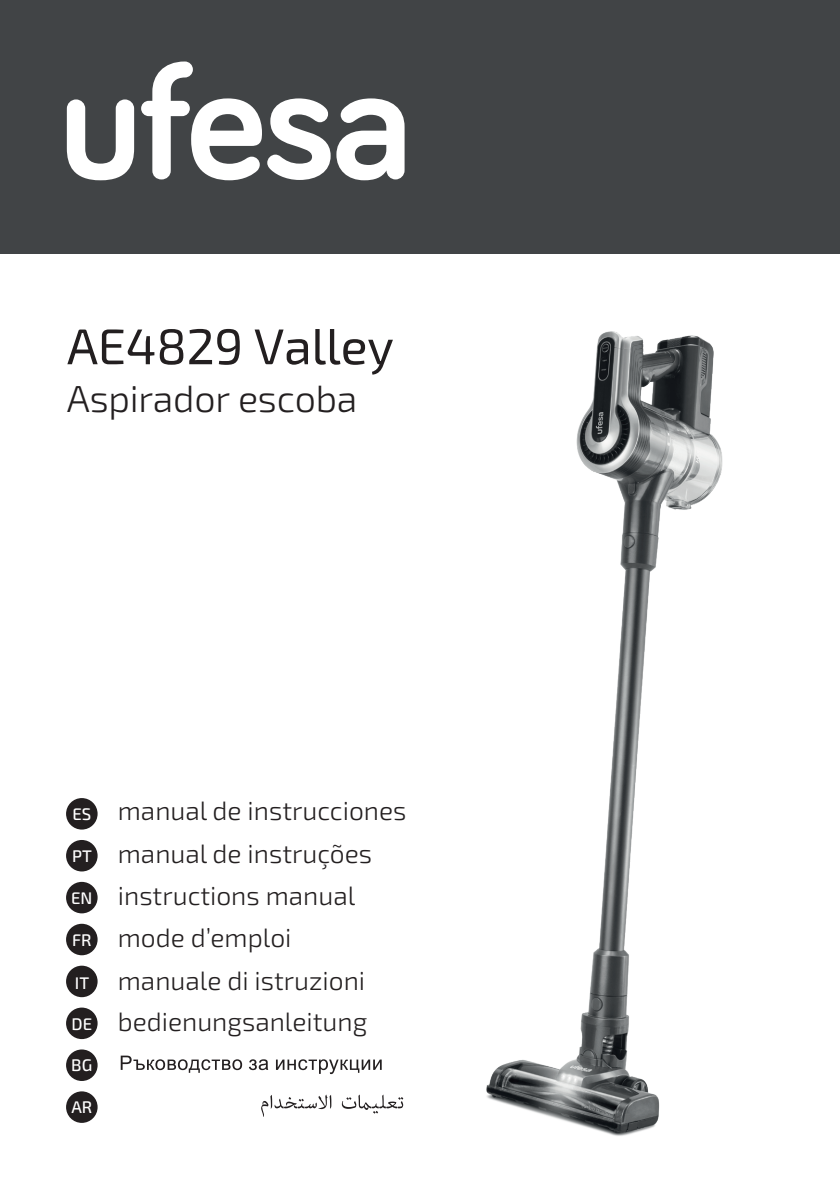
<style>
.page{position:relative;width:840px;height:1191px;background:#fff}
.page>*{position:absolute;margin:0;border:0;box-sizing:border-box;transform-origin:0 0}
.t1{font:50.2px "Exo 2";letter-spacing:-.005em;color:#231f20}
.t2{font:300 37.6px "Exo 2";letter-spacing:-.005em;color:#231f20}
.t3{font:300 26.4px/42px "Exo 2";color:#231f20}
.t4{font:500 16.8px "Exo 2";color:#fff}
.s1{font-weight:500;font-size:16.8px;color:#fff}
</style>
<div class="page">
<div style="left:0;top:0;width:839px;height:254px;background:#414446"></div>
<div style="left:66px;top:798px;width:31px;height:31px;background:#231f20;border-radius:50%"></div>
<div style="left:66px;top:840px;width:31px;height:31px;background:#231f20;border-radius:50%"></div>
<div style="left:66px;top:882px;width:31px;height:31px;background:#231f20;border-radius:50%"></div>
<div style="left:66px;top:923px;width:31px;height:32px;background:#231f20;border-radius:50%"></div>
<div style="left:66px;top:965px;width:31px;height:32px;background:#231f20;border-radius:50%"></div>
<div style="left:66px;top:1007px;width:31px;height:32px;background:#231f20;border-radius:50%"></div>
<div style="left:66px;top:1049px;width:31px;height:32px;background:#231f20;border-radius:50%"></div>
<div style="left:66px;top:1091px;width:31px;height:31px;background:#231f20;border-radius:50%"></div>
<svg style="left:67px;top:61px;width:337px;height:119px"></svg>
<svg style="left:121px;top:1055px;width:121px;height:17px"></svg>
<svg style="left:249px;top:1059px;width:19px;height:11px"></svg>
<svg style="left:276px;top:1059px;width:105px;height:15px"></svg>
<svg style="left:261px;top:1094px;width:142px;height:23px"></svg>
<img style="left:486px;top:331px;width:237px;height:805px">
<h1 class="t1" style="left:67px;top:317px;width:328px">AE4829 Valley</h1>
<h2 class="t2" style="left:67px;top:377px;width:292px">Aspirador escoba</h2>
<p class="t3" style="left:72px;top:790px;width:335px"><span class="s1">ES</span> manual de instrucciones</p>
<p class="t3" style="left:71px;top:833px;width:302px"><span class="s1">PT</span> manual de instruções<br><span class="s1">EN</span> instructions manual<br><span class="s1">FR</span> mode d’emploi<br><span class="s1">IT</span> manuale di istruzioni<br><span class="s1">DE</span> bedienungsanleitung</p>
<p class="t4" style="left:71px;top:1055px;width:23px">BG</p>
<p class="t4" style="left:71px;top:1097px;width:22px">AR</p>
</div>
